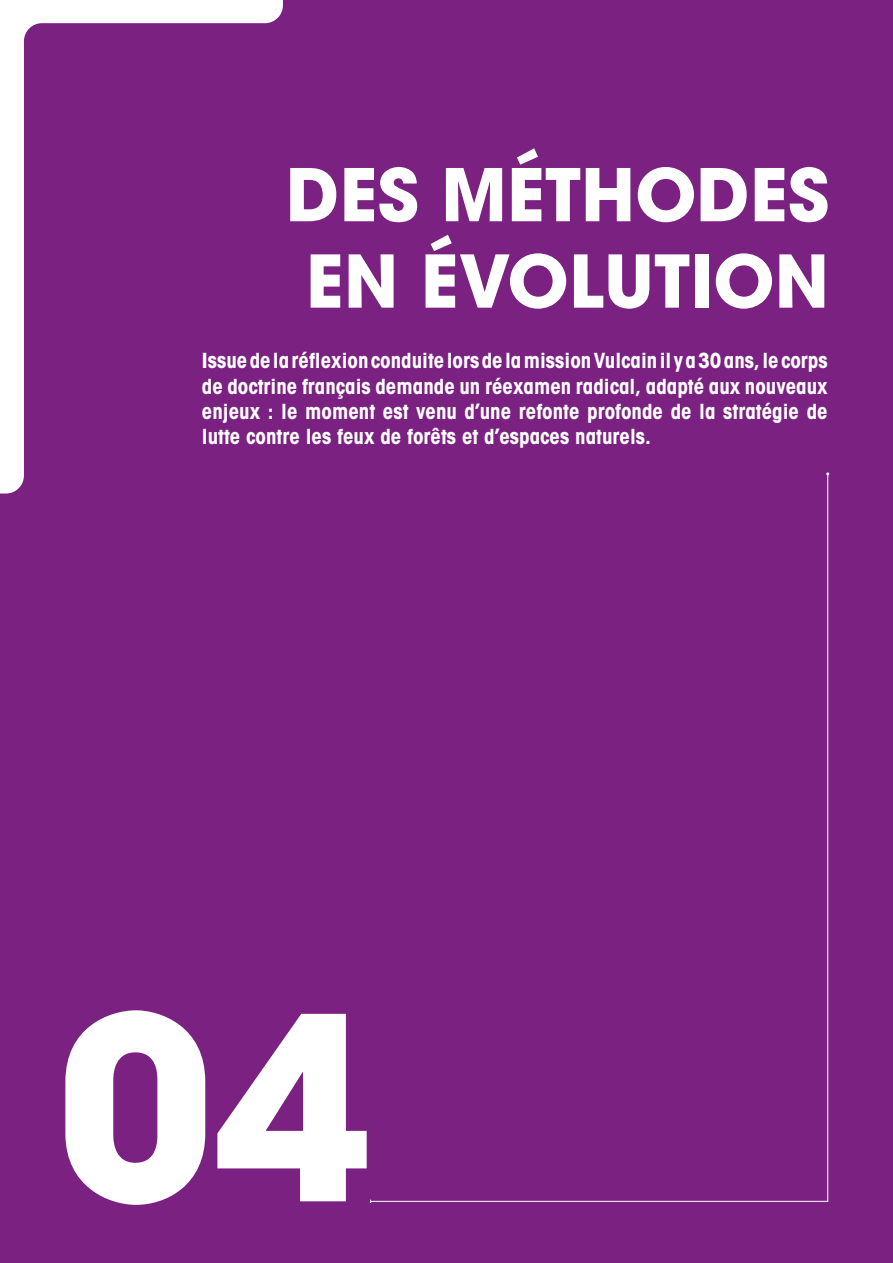
<style>
.page{position:relative;width:893px;height:1263px;background:#7a2182}
.page>*{position:absolute;margin:0;border:0;box-sizing:border-box;transform-origin:0 0}
.t1{font:700 253.35px "Avant Garde";color:#fff}
.t2{font:700 72px/86.4px "Avant Garde";color:#fff}
.t3{font:700 condensed 21px/25.2px "Avant Garde";color:#fff;text-align:justify}
</style>
<div class="page">
<svg style="left:0;top:0;width:283px;height:493px"></svg>
<svg style="left:371px;top:475px;width:457px;height:727px"></svg>
<h2 class="t2" style="left:286px;top:151px;width:545px">DES MÉTHODES<br>EN ÉVOLUTION</h2>
<p class="t3" style="left:202px;top:348px;width:627px">Issue de la réflexion conduite lors de la mission Vulcain il y a 30 ans, le corps de doctrine français demande un réexamen radical, adapté aux nouveaux enjeux : le moment est venu d’une refonte profonde de la stratégie de lutte contre les feux de forêts et d’espaces naturels.</p>
<h1 class="t1" style="left:57px;top:944px;width:315px">04</h1>
</div>
